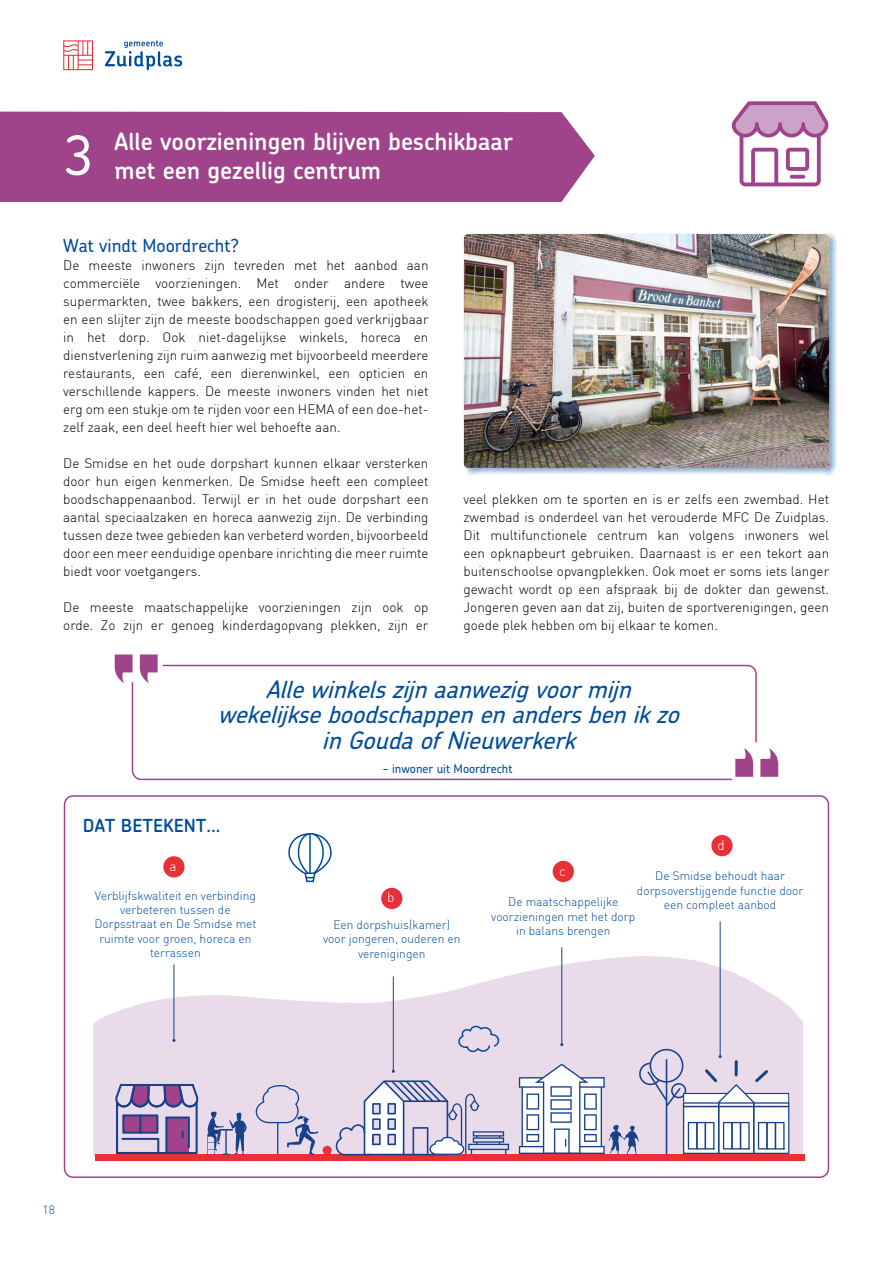
<style>
.page{position:relative;width:893px;height:1263px;background:#fff}
.page>*{position:absolute;margin:0;border:0;box-sizing:border-box;transform-origin:0 0}
.t1{font:500 54px "Chevin";color:#fff}
.t2{font:italic 500 24px/25.5px "Chevin";color:#004b9c;text-align:center}
.t3{font:600 24px/28.8px "Chevin";color:#fff}
.t4{font:500 18px "Chevin";color:#004b9c}
.t5{font:600 18px "Chevin";color:#004b9c}
.t6{font:300 13.5px/18px "DIN";color:#000;text-align:justify}
.t7{font:300 13.5px "DIN";color:#fff}
.t8{font:300 12px/14.4px "DIN";color:#004b9c;text-align:center}
.t9{font:500 12px "Chevin";color:#004b9c}
</style>
<div class="page">
<div style="left:64px;top:795px;width:765px;height:383px;border:2px solid #9f438b;border-radius:9px"></div>
<svg style="left:93px;top:955px;width:710px;height:202px;fill:#eadbeb"></svg>
<div style="left:163px;top:856px;width:22px;height:21px;background:#e73037;border-radius:50%"></div>
<div style="left:381px;top:888px;width:21px;height:21px;background:#e73037;border-radius:50%"></div>
<div style="left:553px;top:861px;width:21px;height:21px;background:#e73037;border-radius:50%"></div>
<div style="left:711px;top:835px;width:22px;height:21px;background:#e73037;border-radius:50%"></div>
<div style="left:95px;top:1154px;width:710px;height:7px;background:#e73037"></div>
<hr style="left:393px;top:976px;width:1px;height:95px;background:#17428a">
<hr style="left:720px;top:921px;width:1px;height:135px;background:#17428a">
<hr style="left:561px;top:947px;width:1px;height:97px;background:#17428a">
<hr style="left:174px;top:964px;width:1px;height:76px;background:#17428a">
<svg style="left:115px;top:1084px;width:84px;height:70px;background:#a08ab8"></svg>
<svg style="left:207px;top:1111px;width:40px;height:44px;background:#9fa1c5"></svg>
<div style="left:323px;top:1146px;width:9px;height:9px;background:#e73037;border-radius:50%"></div>
<svg style="left:457px;top:1025px;width:43px;height:28px"></svg>
<svg style="left:288px;top:833px;width:44px;height:50px"></svg>
<hr style="left:309px;top:834px;width:2px;height:39px;background:#004b9c">
<svg style="left:731px;top:101px;width:98px;height:85px"></svg>
<div style="left:0;top:112px;width:595px;height:90px;background:#9f438b"></div>
<svg style="left:140px;top:654px;width:18px;height:27px"></svg>
<svg style="left:115px;top:654px;width:18px;height:29px"></svg>
<svg style="left:735px;top:748px;width:18px;height:29px"></svg>
<svg style="left:760px;top:748px;width:18px;height:29px"></svg>
<svg style="left:162px;top:664px;width:595px;height:79px"></svg>
<svg style="left:131px;top:681px;width:602px;height:100px"></svg>
<div style="left:462px;top:233px;width:375px;height:243px;background:#004b9c;opacity:.5"></div>
<img style="left:464px;top:234px;width:365px;height:234px">
<svg style="left:256px;top:1085px;width:62px;height:70px;background:#d0c5dc"></svg>
<svg style="left:336px;top:1080px;width:173px;height:75px;background:#ccc8de"></svg>
<svg style="left:519px;top:1043px;width:270px;height:112px"></svg>
<svg style="left:63px;top:40px;width:30px;height:30px"></svg>
<svg style="left:105px;top:40px;width:77px;height:30px"></svg>
<h1 class="t1" style="left:64px;top:120px;width:32px">3</h1>
<h2 class="t3" style="left:115px;top:127px;width:400px">Alle voorzieningen blijven beschikbaar met een gezellig centrum</h2>
<h3 class="t4" style="left:63px;top:234px;width:178px">Wat vindt Moordrecht?</h3>
<p class="t6" style="left:63px;top:256px;width:367px">De meeste inwoners zijn tevreden met het aanbod aan commerciële voorzieningen. Met onder andere twee supermarkten, twee bakkers, een drogisterij, een apotheek en een slijter zijn de meeste boodschappen goed verkrijgbaar in het dorp. Ook niet-dagelijkse winkels, horeca en dienstverlening zijn ruim aanwezig met bijvoorbeeld meerdere restaurants, een café, een dierenwinkel, een opticien en verschillende kappers. De meeste inwoners vinden het niet erg om een stukje om te rijden voor een HEMA of een doe-het&shy;zelf zaak, een deel heeft hier wel behoefte aan.</p>
<p class="t6" style="left:63px;top:454px;width:367px">De Smidse en het oude dorpshart kunnen elkaar versterken door hun eigen kenmerken. De Smidse heeft een compleet boodschappenaanbod. Terwijl er in het oude dorpshart een aantal speciaalzaken en horeca aanwezig zijn. De verbinding tussen deze twee gebieden kan verbeterd worden, bijvoorbeeld door een meer eenduidige openbare inrichting die meer ruimte biedt voor voetgangers.</p>
<p class="t6" style="left:63px;top:598px;width:367px">De meeste maatschappelijke voorzieningen zijn ook op orde. Zo zijn er genoeg kinderdagopvang plekken, zijn er</p>
<p class="t6" style="left:463px;top:490px;width:367px">veel plekken om te sporten en is er zelfs een zwembad. Het zwembad is onderdeel van het verouderde MFC De Zuidplas.<br>Dit multifunctionele centrum kan volgens inwoners wel een opknapbeurt gebruiken. Daarnaast is er een tekort aan buitenschoolse opvangplekken. Ook moet er soms iets langer gewacht wordt op een afspraak bij de dokter dan gewenst.<br>Jongeren geven aan dat zij, buiten de sportverenigingen, geen goede plek hebben om bij elkaar te komen.</p>
<h2 class="t2" style="left:218px;top:676px;width:470px">Allewinkelszijnaanwezigvoormijn wekelijkseboodschappenenandersbenikzo inGoudaofNieuwerkerk</h2>
<p class="t9" style="left:383px;top:761px;width:131px">- inwoner uit Moordrecht</p>
<h3 class="t5" style="left:83px;top:813px;width:139px">DAT BETEKENT...</h3>
<p class="t7" style="left:170px;top:858px;width:9px">a</p>
<p class="t8" style="left:94px;top:888px;width:164px">Verblijfskwaliteit en verbinding verbeteren tussen de<br>Dorpsstraat en De Smidse met ruimte voor groen, horeca en terrassen</p>
<p class="t7" style="left:387px;top:889px;width:9px">b</p>
<p class="t8" style="left:323px;top:917px;width:139px">Een dorpshuis(kamer) voor jongeren, ouderen en verenigingen</p>
<p class="t7" style="left:717px;top:836px;width:9px">d</p>
<p class="t7" style="left:559px;top:862px;width:8px">c</p>
<p class="t8" style="left:637px;top:869px;width:168px">De Smidse behoudt haar dorpsoverstijgende functie door</p>
<p class="t8" style="left:508px;top:895px;width:112px">De maatschappelijke</p>
<p class="t8" style="left:664px;top:897px;width:114px">een compleet aanbod</p>
<p class="t8" style="left:491px;top:909px;width:145px">voorzieningen met het dorp in balans brengen</p>
<p class="t8" style="left:43px;top:1202px;width:14px">18</p>
</div>
